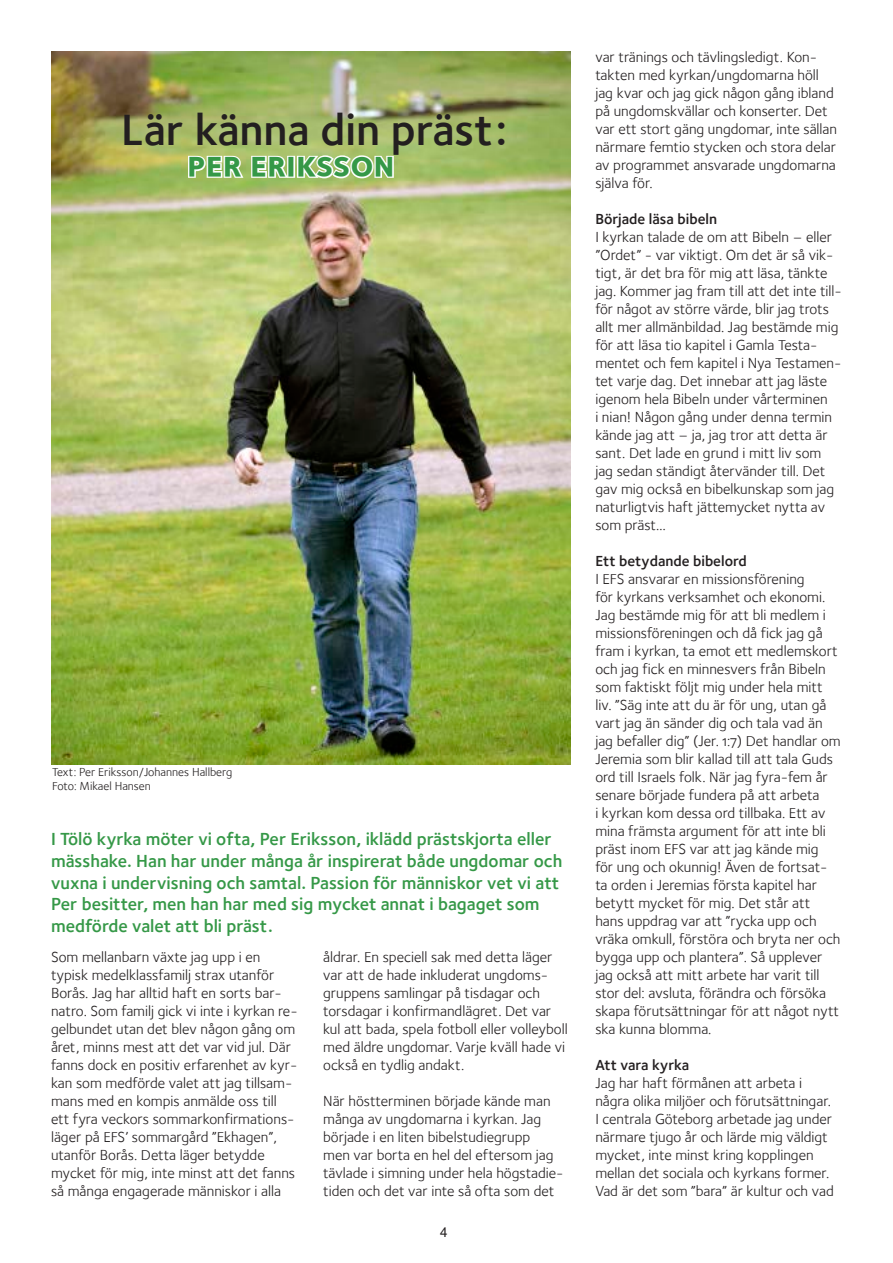
<style>
.page{position:relative;width:893px;height:1263px;background:#fff}
.page>*{position:absolute;margin:0;border:0;box-sizing:border-box;transform-origin:0 0}
.t1{font:600 45px "Foundry Sterling";color:#231f20}
.t2{font:36px "Foundry Sterling Bold Expert";color:#359847}
.t3{font:600 18px/21.6px "Foundry Sterling";color:#359847}
.t4{font:15px/18px "Foundry Sterling Book OSF";color:#231f20}
.t5{font:600 15px "Foundry Sterling";color:#231f20}
.t6{font:13.5px "Arial";color:#231f20}
.t7{font:12px/14.4px "Foundry Sterling Book OSF";color:#231f20}
</style>
<div class="page">
<img style="left:51px;top:51px;width:520px;height:713px">
<svg style="left:186px;top:154px;width:209px;height:26px"></svg>
<h1 class="t1" style="left:121px;top:103px;width:388px">Lär känna din präst:</h1>
<h2 class="t2" style="left:187px;top:143px;width:209px">per eriksson</h2>
<p class="t7" style="left:52px;top:765px;width:182px">Text: Per Eriksson/Johannes Hallberg<br>Foto: Mikael Hansen</p>
<p class="t3" style="left:51px;top:828px;width:513px">I Tölö kyrka möter vi ofta, Per Eriksson, iklädd prästskjorta eller mässhake. Han har under många år inspirerat både ungdomar och vuxna i undervisning och samtal. Passion för människor vet vi att Per besitter, men han har med sig mycket annat i bagaget som medförde valet att bli präst.</p>
<p class="t4" style="left:51px;top:948px;width:248px">Som mellanbarn växte jag upp i en typisk medelklassfamilj strax utanför Borås. Jag har alltid haft en sorts bar&shy;natro. Som familj gick vi inte i kyrkan re&shy;gelbundet utan det blev någon gång om året, minns mest att det var vid jul. Där fanns dock en positiv erfarenhet av kyr&shy;kan som medförde valet att jag tillsam&shy;mans med en kompis anmälde oss till ett fyra veckors sommarkonfirmations&shy;läger på EFS’ sommargård ”Ekhagen”, utanför Borås. Detta läger betydde mycket för mig, inte minst att det fanns så många engagerade människor i alla</p>
<p class="t4" style="left:323px;top:948px;width:246px">åldrar. En speciell sak med detta läger var att de hade inkluderat ungdoms&shy;gruppens samlingar på tisdagar och torsdagar i konfirmandlägret. Det var kul att bada, spela fotboll eller volleyboll med äldre ungdomar. Varje kväll hade vi också en tydlig andakt.</p>
<p class="t4" style="left:323px;top:1092px;width:242px">När höstterminen började kände man många av ungdomarna i kyrkan. Jag började i en liten bibelstudiegrupp<br>men var borta en hel del eftersom jag tävlade i simning under hela högstadie&shy;tiden och det var inte så ofta som det</p>
<p class="t6" style="left:440px;top:1223px;width:9px">4</p>
<p class="t4" style="left:595px;top:48px;width:243px">var tränings och tävlingsledigt. Kon&shy;takten med kyrkan/ungdomarna höll jag kvar och jag gick någon gång ibland på ungdomskvällar och konserter. Det var ett stort gäng ungdomar, inte sällan närmare femtio stycken och stora delar av programmet ansvarade ungdomarna själva för.</p>
<p class="t5" style="left:595px;top:210px;width:123px">Började läsa bibeln</p>
<p class="t4" style="left:595px;top:228px;width:248px">I kyrkan talade de om att Bibeln – eller ”Ordet” - var viktigt. Om det är så vik&shy;tigt, är det bra för mig att läsa, tänkte jag. Kommer jag fram till att det inte till&shy;för något av större värde, blir jag trots allt mer allmänbildad. Jag bestämde mig för att läsa tio kapitel i Gamla Testa&shy;mentet och fem kapitel i Nya Testamen&shy;tet varje dag. Det innebar att jag läste igenom hela Bibeln under vårterminen<br>i nian! Någon gång under denna termin kände jag att – ja, jag tror att detta är sant. Det lade en grund i mitt liv som jag sedan ständigt återvänder till. Det gav mig också en bibelkunskap som jag naturligtvis haft jättemycket nytta av som präst…</p>
<p class="t5" style="left:595px;top:552px;width:153px">Ett betydande bibelord</p>
<p class="t4" style="left:595px;top:570px;width:247px">I EFS ansvarar en missionsförening<br>för kyrkans verksamhet och ekonomi.<br>Jag bestämde mig för att bli medlem i missionsföreningen och då fick jag gå fram i kyrkan, ta emot ett medlemskort och jag fick en minnesvers från Bibeln som faktiskt följt mig under hela mitt liv. ”Säg inte att du är för ung, utan gå vart jag än sänder dig och tala vad än jag befaller dig” (Jer. 1:7) Det handlar om Jeremia som blir kallad till att tala Guds ord till Israels folk. När jag fyra-fem år senare började fundera på att arbeta<br>i kyrkan kom dessa ord tillbaka. Ett av mina främsta argument för att inte bli präst inom EFS var att jag kände mig<br>för ung och okunnig! Även de fortsat&shy;ta orden i Jeremias första kapitel har betytt mycket för mig. Det står att hans uppdrag var att ”rycka upp och vräka omkull, förstöra och bryta ner och bygga upp och plantera”. Så upplever jag också att mitt arbete har varit till stor del: avsluta, förändra och försöka skapa förutsättningar för att något nytt ska kunna blomma.</p>
<p class="t5" style="left:595px;top:1056px;width:95px">Att vara kyrka</p>
<p class="t4" style="left:595px;top:1074px;width:240px">Jag har haft förmånen att arbeta i några olika miljöer och förutsättningar.<br>I centrala Göteborg arbetade jag under närmare tjugo år och lärde mig väldigt mycket, inte minst kring kopplingen mellan det sociala och kyrkans former.<br>Vad är det som ”bara” är kultur och vad</p>
</div>
